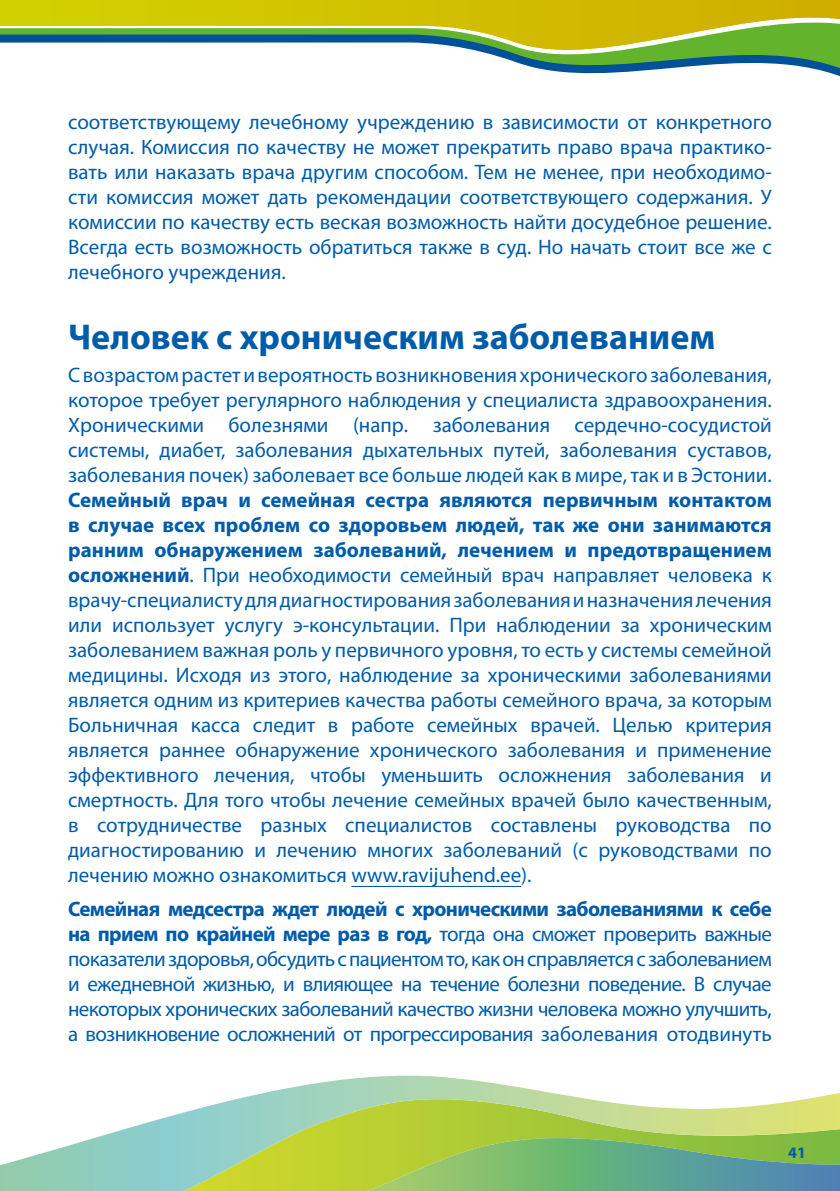
<style>
.page{position:relative;width:840px;height:1191px;background:#fff}
.page>*{position:absolute;margin:0;border:0;box-sizing:border-box;transform-origin:0 0}
.t1{font:700 36px "Myriad Pro";color:#005ca9}
.t2{font:21px/25px "Myriad Pro";color:#005ca9;text-align:justify}
.t3{font:700 16px "Myriad Pro";color:#005ca9}
.s1{font-weight:700}
</style>
<div class="page">
<hr style="left:351px;top:886px;width:170px;height:1px;background:#005ca9">
<svg style="left:0;top:1075px;width:839px;height:116px"></svg>
<img style="left:319px;top:1099px;width:403px;height:36px">
<svg style="left:504px;top:58px;width:335px;height:17px"></svg>
<svg style="left:0;top:0;width:839px;height:58px"></svg>
<p class="t2" style="left:68px;top:109px;width:705px">соответствующему лечебному учреждению в зависимости от конкретного случая. Комиссия по качеству не может прекратить право врача практико&shy;вать или наказать врача другим способом. Тем не менее, при необходимо&shy;сти комиссия может дать рекомендации соответствующего содержания. У комиссии по качеству есть веская возможность найти досудебное решение.<br>Всегда есть возможность обратиться также в суд. Но начать стоит все же с лечебного учреждения.</p>
<h1 class="t1" style="left:68px;top:313px;width:648px">Человек с хроническим заболеванием</h1>
<p class="t2" style="left:68px;top:362px;width:705px">С возрастом растет и вероятность возникновения хронического заболевания, которое требует регулярного наблюдения у специалиста здравоохранения.<br>Хроническими болезнями (напр. заболевания сердечно-сосудистой системы, диабет, заболевания дыхательных путей, заболевания суставов, заболевания почек) заболевает все больше людей как в мире, так и в Эстонии.</p>
<p class="t2" style="left:68px;top:487px;width:705px"><span class="s1">Семейный врач и семейная сестра являются первичным контактом в случае всех проблем со здоровьем людей, так же они занимаются ранним обнаружением заболеваний, лечением и предотвращением осложнений</span>. При необходимости семейный врач направляет человека к врачу-специалисту для диагностирования заболевания и назначения лечения или использует услугу э-консультации. При наблюдении за хроническим заболеванием важная роль у первичного уровня, то есть у системы семейной медицины. Исходя из этого, наблюдение за хроническими заболеваниями является одним из критериев качества работы семейного врача, за которым Больничная касса следит в работе семейных врачей. Целью критерия является раннее обнаружение хронического заболевания и применение эффективного лечения, чтобы уменьшить осложнения заболевания и смертность. Для того чтобы лечение семейных врачей было качественным, в сотрудничестве разных специалистов составлены руководства по диагностированию и лечению многих заболеваний (с руководствами по лечению можно ознакомиться www.ravijuhend.ee).</p>
<p class="t2" style="left:68px;top:896px;width:705px"><span class="s1">Семейная медсестра ждет людей с хроническими заболеваниями к себе на прием по крайней мере раз в год,</span> тогда она сможет проверить важные показатели здоровья, обсудить с пациентом то, как он справляется с заболеванием и ежедневной жизнью, и влияющее на течение болезни поведение. В случае некоторых хронических заболеваний качество жизни человека можно улучшить, а возникновение осложнений от прогрессирования заболевания отодвинуть</p>
<p class="t3" style="left:787px;top:1142px;width:19px">41</p>
</div>
